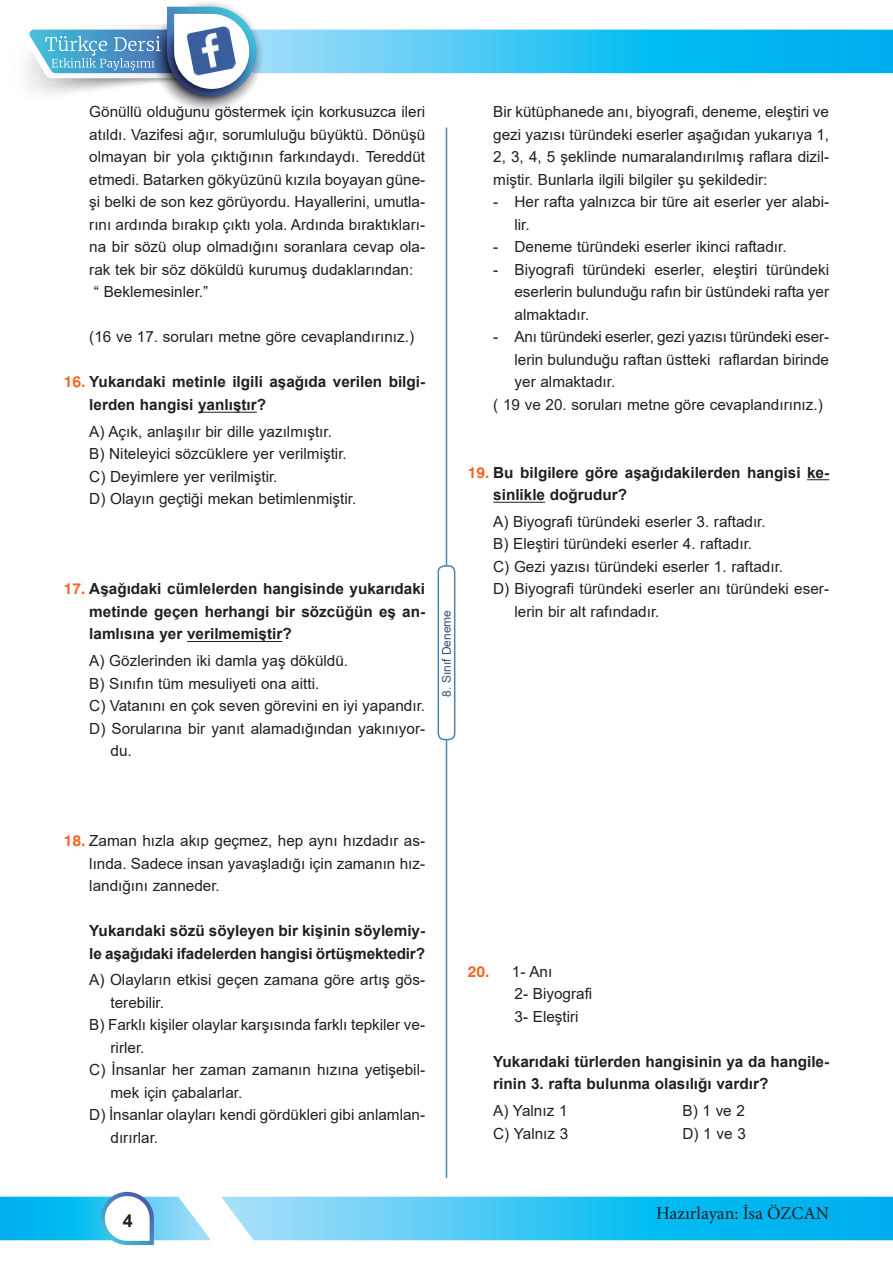
<style>
.page{position:relative;width:893px;height:1263px;background:#fff}
.page>*{position:absolute;margin:0;border:0;box-sizing:border-box;transform-origin:0 0}
.t1{font:18px "Minion Pro";color:#231f20}
.t2{font:700 18px "Arial";color:#231f20}
.ABCD_sklar{font:15.3px/22.5px "Arial";color:#231f20}
.soru_plain{font:15.3px/22.5px "Arial";color:#231f20;text-align:justify}
.soru_bold{font:700 15.3px/22.5px "Arial";color:#231f20}
.t3{font:12px "Arial";color:#325178}
.s1{font-family:"Swis 721 BT Bold";font-weight:400;color:#f36621}
.s2{font-family:"Swis 721 BT Bold";color:#f36621}
</style>
<div class="page">
<svg style="left:151px;top:0;width:112px;height:112px"></svg>
<svg style="left:221px;top:1197px;width:672px;height:43px;background:#3dc5f3"></svg>
<svg style="left:0;top:1192px;width:211px;height:53px"></svg>
<svg style="left:25px;top:7px;width:868px;height:99px"></svg>
<img style="left:186px;top:26px;width:51px;height:50px">
<hr style="left:446px;top:128px;width:1px;height:1050px;background:#4984b4">
<div style="left:438px;top:566px;width:17px;height:173px;background:#fff;border-radius:6px"></div>
<div style="left:438px;top:565px;width:17px;height:175px;border:2px solid #4984b4;border-radius:6px"></div>
<hr style="left:198px;top:412px;width:59px;height:1px;background:#231f20">
<hr style="left:187px;top:641px;width:95px;height:1px;background:#231f20">
<svg style="left:807px;top:479px;width:22px;height:1px"></svg>
<hr style="left:493px;top:502px;width:52px;height:1px;background:#231f20">
<p class="soru_plain" style="left:89px;top:101px;width:337px">Gönüllü olduğunu göstermek için korkusuzca ileri atıldı. Vazifesi ağır, sorumluluğu büyüktü. Dönüşü olmayan bir yola çıktığının farkındaydı. Tereddüt etmedi. Batarken gökyüzünü kızıla boyayan güne&shy;şi belki de son kez görüyordu. Hayallerini, umutla&shy;rını ardında bırakıp çıktı yola. Ardında bıraktıkları&shy;na bir sözü olup olmadığını soranlara cevap ola&shy;rak tek bir söz döküldü kurumuş dudaklarından:</p>
<p class="ABCD_sklar" style="left:94px;top:281px;width:116px">“ Beklemesinler.”</p>
<p class="ABCD_sklar" style="left:89px;top:326px;width:326px">(16 ve 17. soruları metne göre cevaplandırınız.)</p>
<p class="soru_bold" style="left:89px;top:371px;width:337px;text-indent:-26px"><span class="s1">16.</span> Yukarıdaki metinle ilgili aşağıda verilen bilgi&shy;lerden hangisi yanlıştır?</p>
<p class="ABCD_sklar" style="left:89px;top:420px;width:244px">A) Açık, anlaşılır bir dille yazılmıştır.</p>
<p class="ABCD_sklar" style="left:89px;top:442px;width:259px">B) Niteleyici sözcüklere yer verilmiştir.</p>
<p class="ABCD_sklar" style="left:89px;top:465px;width:190px">C) Deyimlere yer verilmiştir.</p>
<p class="ABCD_sklar" style="left:89px;top:487px;width:268px">D) Olayın geçtiği mekan betimlenmiştir.</p>
<p class="soru_bold" style="left:89px;top:578px;width:337px;text-align:justify;text-indent:-26px"><span class="s1">17.</span> Aşağıdaki cümlelerden hangisinde yukarıdaki metinde geçen herhangi bir sözcüğün eş an&shy;lamlısına yer verilmemiştir?</p>
<p class="ABCD_sklar" style="left:89px;top:649px;width:260px">A) Gözlerinden iki damla yaş döküldü.</p>
<p class="ABCD_sklar" style="left:89px;top:672px;width:232px">B) Sınıfın tüm mesuliyeti ona aitti.</p>
<p class="ABCD_sklar" style="left:89px;top:694px;width:337px">C) Vatanını en çok seven görevini en iyi yapandır.</p>
<p class="ABCD_sklar" style="left:111px;top:717px;width:316px;text-indent:-21px">D) Sorularına bir yanıt alamadığından yakınıyor&shy;du.</p>
<p class="t3" style="left:438px;top:697px;width:88px;rotate:-90deg">8. Sınıf Deneme</p>
<p class="soru_plain" style="left:493px;top:101px;width:337px">Bir kütüphanede anı, biyografi, deneme, eleştiri ve gezi yazısı türündeki eserler aşağıdan yukarıya 1, 2, 3, 4, 5 şeklinde numaralandırılmış raflara dizil&shy;miştir. Bunlarla ilgili bilgiler şu şekildedir:</p>
<p class="ABCD_sklar" style="left:514px;top:191px;width:316px;text-indent:-21px">- Her rafta yalnızca bir türe ait eserler yer alabi&shy;lir.</p>
<p class="ABCD_sklar" style="left:493px;top:236px;width:295px">- Deneme türündeki eserler ikinci raftadır.</p>
<p class="ABCD_sklar" style="left:514px;top:258px;width:316px;text-align:justify;text-indent:-21px">- Biyografi türündeki eserler, eleştiri türündeki eserlerin bulunduğu rafın bir üstündeki rafta yer almaktadır.</p>
<p class="ABCD_sklar" style="left:514px;top:326px;width:316px;text-align:justify;text-indent:-21px">- Anı türündeki eserler, gezi yazısı türündeki eser&shy;lerin bulunduğu raftan üstteki raflardan birinde yer almaktadır.</p>
<p class="ABCD_sklar" style="left:493px;top:393px;width:331px">( 19 ve 20. soruları metne göre cevaplandırınız.)</p>
<p class="soru_bold" style="left:493px;top:461px;width:337px;text-indent:-26px"><span class="s1">19.</span> Bu bilgilere göre aşağıdakilerden hangisi ke&shy;sinlikle doğrudur?</p>
<p class="ABCD_sklar" style="left:493px;top:510px;width:274px">A) Biyografi türündeki eserler 3. raftadır.</p>
<p class="ABCD_sklar" style="left:493px;top:532px;width:260px">B) Eleştiri türündeki eserler 4. raftadır.</p>
<p class="ABCD_sklar" style="left:493px;top:555px;width:291px">C) Gezi yazısı türündeki eserler 1. raftadır.</p>
<p class="ABCD_sklar" style="left:514px;top:577px;width:316px;text-indent:-21px">D) Biyografi türündeki eserler anı türündeki eser&shy;lerin bir alt rafındadır.</p>
<p class="soru_plain" style="left:89px;top:829px;width:337px;text-indent:-26px"><span class="s2">18.</span> Zaman hızla akıp geçmez, hep aynı hızdadır as&shy;lında. Sadece insan yavaşladığı için zamanın hız&shy;landığını zanneder.</p>
<p class="soru_bold" style="left:89px;top:919px;width:337px">Yukarıdaki sözü söyleyen bir kişinin söylemiy&shy;le aşağıdaki ifadelerden hangisi örtüşmektedir?</p>
<p class="ABCD_sklar" style="left:111px;top:968px;width:316px;text-indent:-21px">A) Olayların etkisi geçen zamana göre artış gös&shy;terebilir.</p>
<p class="ABCD_sklar" style="left:111px;top:1013px;width:316px;text-indent:-21px">B) Farklı kişiler olaylar karşısında farklı tepkiler ve&shy;rirler.</p>
<p class="ABCD_sklar" style="left:111px;top:1058px;width:316px;text-indent:-21px">C) İnsanlar her zaman zamanın hızına yetişebil&shy;mek için çabalarlar.</p>
<p class="ABCD_sklar" style="left:111px;top:1103px;width:316px;text-indent:-21px">D) İnsanlar olayları kendi gördükleri gibi anlamlan&shy;dırırlar.</p>
<p class="t2" style="left:123px;top:1207px;width:12px">4</p>
<p class="soru_plain" style="left:468px;top:960px;width:86px"><span class="s2">20.</span> 1- Anı</p>
<p class="ABCD_sklar" style="left:514px;top:982px;width:79px">2- Biyografi</p>
<p class="ABCD_sklar" style="left:514px;top:1005px;width:66px">3- Eleştiri</p>
<p class="soru_bold" style="left:493px;top:1050px;width:337px">Yukarıdaki türlerden hangisinin ya da hangile&shy;rinin 3. rafta bulunma olasılığı vardır?</p>
<p class="ABCD_sklar" style="left:493px;top:1099px;width:76px">A) Yalnız 1</p>
<p class="ABCD_sklar" style="left:682px;top:1099px;width:64px">B) 1 ve 2</p>
<p class="ABCD_sklar" style="left:493px;top:1122px;width:77px">C) Yalnız 3</p>
<p class="ABCD_sklar" style="left:682px;top:1122px;width:65px">D) 1 ve 3</p>
<p class="t1" style="left:656px;top:1201px;width:174px">Hazırlayan: İsa ÖZCAN</p>
</div>
